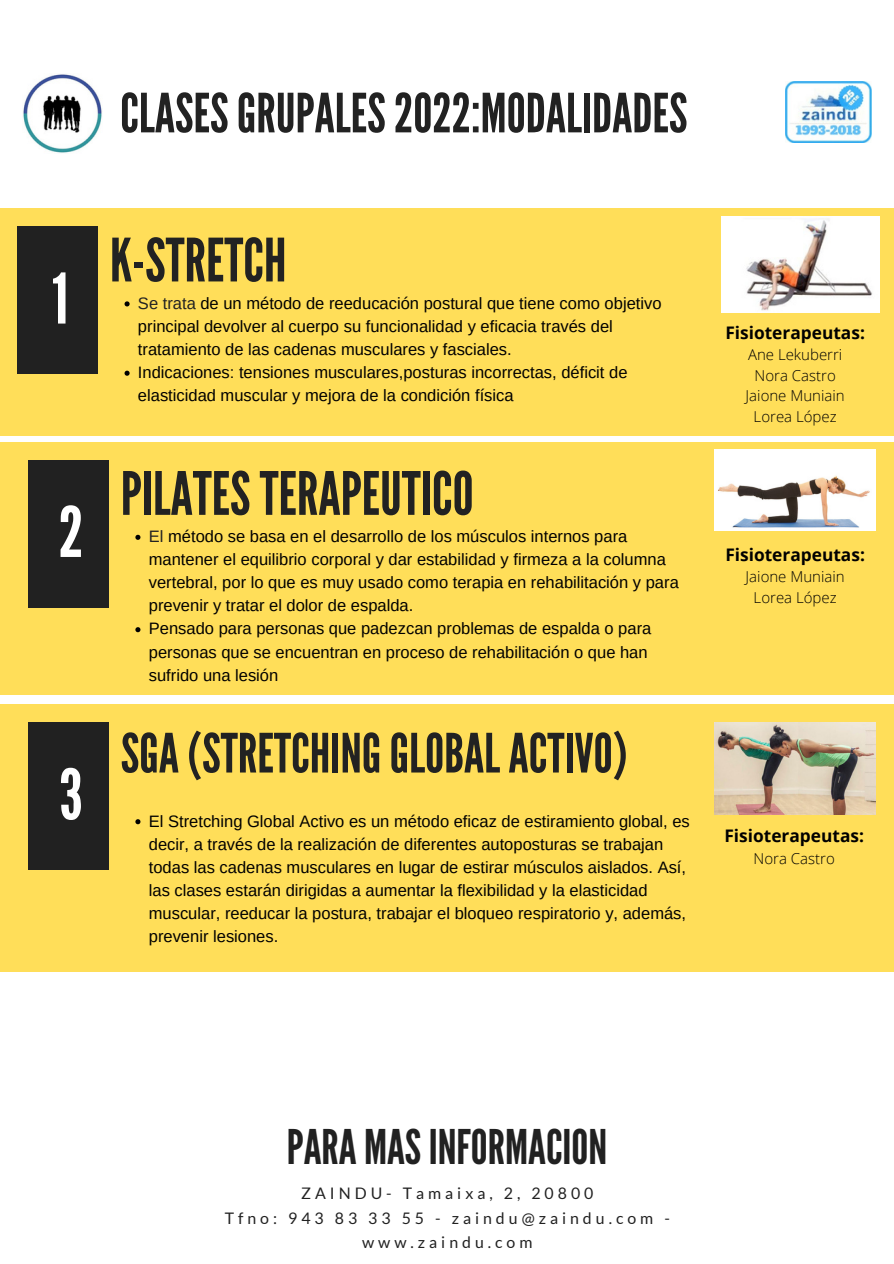
<style>
.page{position:relative;width:894px;height:1264px;background:#fff}
.page>*{position:absolute;margin:0;border:0;box-sizing:border-box;transform-origin:0 0}
.t1{font:69.6px "League Gothic";color:#fff}
.t2{font:59.55px "League Gothic";color:#222}
.t3{font:54px "League Gothic";color:#222}
.t4{font:47.7px "League Gothic";color:#212121}
.t5{font:700 17.25px "Open Sans";color:#000}
.t6{font:16.5px/23.1px "Arimo";color:#000}
.t7{font:15.9px/24.3px "Lato";letter-spacing:.25em;color:#212121;text-align:center}
.t8{font:300 15px/20.7px "Open Sans";color:#000;text-align:center}
.s1{color:#222}
</style>
<div class="page">
<div style="left:0;top:209px;width:893px;height:226px;background:#ffde59"></div>
<div style="left:18px;top:226px;width:80px;height:148px;background:#212121"></div>
<img style="left:23px;top:74px;width:80px;height:79px">
<img style="left:785px;top:81px;width:86px;height:61px">
<img style="left:721px;top:216px;width:158px;height:96px">
<div style="left:0;top:442px;width:893px;height:252px;background:#ffde59"></div>
<div style="left:29px;top:460px;width:80px;height:147px;background:#212121"></div>
<img style="left:714px;top:449px;width:161px;height:81px">
<div style="left:0;top:705px;width:893px;height:266px;background:#ffde59"></div>
<div style="left:29px;top:722px;width:80px;height:148px;background:#212121"></div>
<img style="left:714px;top:722px;width:161px;height:92px">
<svg style="left:135px;top:819px;width:5px;height:5px"></svg>
<svg style="left:124px;top:301px;width:6px;height:5px"></svg>
<svg style="left:124px;top:370px;width:6px;height:6px"></svg>
<svg style="left:135px;top:535px;width:5px;height:5px"></svg>
<svg style="left:135px;top:627px;width:5px;height:5px"></svg>
<h3 class="t3" style="left:120px;top:82px;width:568px">CLASESGRUPALES2022:MODALIDADES</h3>
<h1 class="t1" style="left:52px;top:258px;width:18px">1</h1>
<h1 class="t1" style="left:59px;top:492px;width:26px">2</h1>
<h1 class="t1" style="left:59px;top:754px;width:25px">3</h1>
<h2 class="t2" style="left:110px;top:226px;width:178px">K-STRETCH</h2>
<p class="t6" style="left:138px;top:291px;width:525px"><span class="s1">Se trata</span> de un método de reeducación postural que tiene como objetivo principal devolver al cuerpo su funcionalidad y eficacia través del tratamiento de las cadenas musculares y fasciales.<br>Indicaciones: tensiones musculares,posturas incorrectas, déficit de elasticidad muscular y mejora de la condición física</p>
<h2 class="t2" style="left:121px;top:459px;width:354px">PILATESTERAPEUTICO</h2>
<p class="t6" style="left:149px;top:525px;width:531px"><span class="s1">El</span> método se basa en el desarrollo de los músculos internos para mantener el equilibrio corporal y dar estabilidad y firmeza a la columna vertebral, por lo que es muy usado como terapia en rehabilitación y para prevenir y tratar el dolor de espalda.<br>Pensado para personas que padezcan problemas de espalda o para personas que se encuentran en proceso de rehabilitación o que han sufrido una lesión</p>
<h3 class="t3" style="left:121px;top:722px;width:508px">SGA(STRETCHINGGLOBALACTIVO)</h3>
<p class="t6" style="left:149px;top:809px;width:542px">El Stretching Global Activo es un método eficaz de estiramiento global, es decir, a través de la realización de diferentes autoposturas se trabajan todas las cadenas musculares en lugar de estirar músculos aislados. Así, las clases estarán dirigidas a aumentar la flexibilidad y la elasticidad muscular, reeducar la postura, trabajar el bloqueo respiratorio y, además, prevenir lesiones.</p>
<p class="t5" style="left:725px;top:320px;width:141px">Fisioterapeutas:</p>
<p class="t8" style="left:745px;top:344px;width:101px">Ane Lekuberri<br>Nora Castro<br>Jaione Muniain<br>Lorea López</p>
<p class="t5" style="left:725px;top:542px;width:141px">Fisioterapeutas:</p>
<p class="t8" style="left:745px;top:566px;width:101px">Jaione Muniain<br>Lorea López</p>
<p class="t5" style="left:724px;top:823px;width:141px">Fisioterapeutas:</p>
<p class="t8" style="left:753px;top:847px;width:83px">Nora Castro</p>
<h3 class="t4" style="left:287px;top:1119px;width:322px">PARA MASINFORMACION</h3>
<p class="t7" style="left:225px;top:1181px;width:446px">ZAINDU- Tamaixa, 2, 20800<br>Tfno: 943 83 33 55 - zaindu@zaindu.com - www.zaindu.com</p>
</div>
